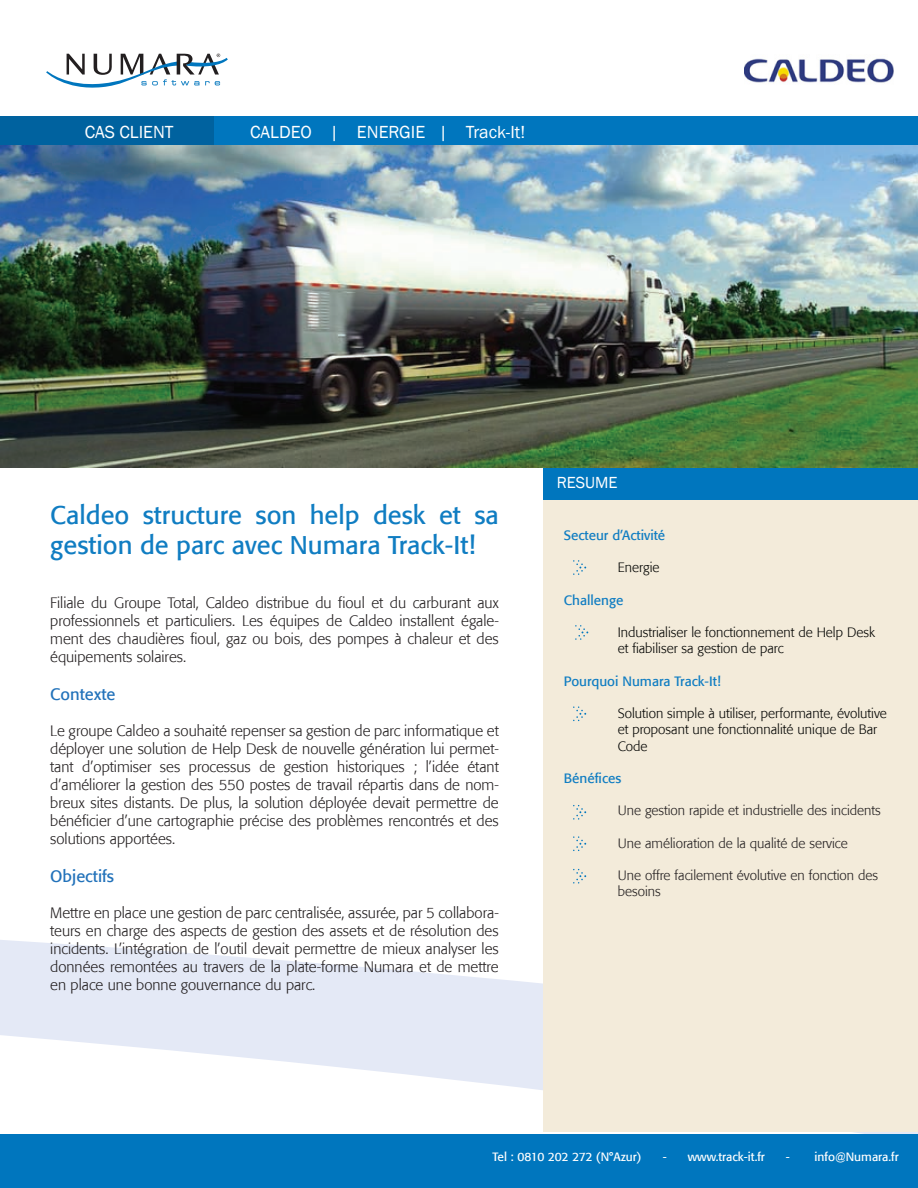
<style>
.page{position:relative;width:918px;height:1188px;background:#fff}
.page>*{position:absolute;margin:0;border:0;box-sizing:border-box;transform-origin:0 0}
.t1{font:25.5px/30.6px "Formata";color:#107dc2}
.t2{font:18px "Franklin Gothic";color:#fff}
.t3{font:16.5px "Formata";color:#2272ba}
.t4{font:16.5px "Franklin Gothic";color:#fff}
.t5{font:300 15px/18px "Formata";color:#231f20;text-align:justify}
.t6{font:300 13.5px/16.2px "Formata";color:#040503}
.t7{font:300 13.5px/16.2px "Formata";color:#231f20}
.t8{font:13.5px "Formata";color:#107dc2}
.t9{font:12px "Formata";color:#fff}
</style>
<div class="page">
<svg style="left:0;top:940px;width:918px;height:194px;fill:#e4e9f6"></svg>
<div style="left:0;top:1134px;width:918px;height:54px;background:#0076be"></div>
<svg style="left:46px;top:54px;width:182px;height:34px"></svg>
<div style="left:0;top:116px;width:918px;height:32px;background:#0076be"></div>
<div style="left:0;top:116px;width:213px;height:32px;background:#00629f"></div>
<div style="left:543px;top:497px;width:375px;height:635px;background:#f3ebda"></div>
<div style="left:543px;top:468px;width:375px;height:32px;background:#0076be"></div>
<svg style="left:573px;top:560px;width:13px;height:15px"></svg>
<svg style="left:575px;top:625px;width:13px;height:15px"></svg>
<svg style="left:573px;top:706px;width:13px;height:15px"></svg>
<svg style="left:573px;top:805px;width:13px;height:15px"></svg>
<svg style="left:573px;top:836px;width:13px;height:15px"></svg>
<svg style="left:573px;top:869px;width:13px;height:15px"></svg>
<img style="left:0;top:146px;width:918px;height:321px">
<img style="left:744px;top:58px;width:150px;height:25px">
<p class="t2" style="left:85px;top:121px;width:90px">CAS CLIENT</p>
<p class="t2" style="left:250px;top:121px;width:277px">CALDEO | ENERGIE | Track-It!</p>
<h1 class="t1" style="left:50px;top:499px;width:450px">Caldeo structure son help desk et sa gestion de parc avec Numara Track-It!</h1>
<p class="t5" style="left:50px;top:594px;width:450px">Filiale du Groupe Total, Caldeo distribue du fioul et du carburant aux professionnels et particuliers. Les équipes de Caldeo installent égale&shy;ment des chaudières fioul, gaz ou bois, des pompes à chaleur et des équipements solaires.</p>
<p class="t3" style="left:50px;top:684px;width:67px">Contexte</p>
<p class="t5" style="left:50px;top:722px;width:450px">Le groupe Caldeo a souhaité repenser sa gestion de parc informatique et déployer une solution de Help Desk de nouvelle génération lui permet&shy;tant d’optimiser ses processus de gestion historiques ; l’idée étant d’améliorer la gestion des 550 postes de travail répartis dans de nom&shy;breux sites distants. De plus, la solution déployée devait permettre de bénéficier d’une cartographie précise des problèmes rencontrés et des solutions apportées.</p>
<p class="t3" style="left:50px;top:866px;width:65px">Objectifs</p>
<p class="t5" style="left:50px;top:904px;width:450px">Mettre en place une gestion de parc centralisée, assurée, par 5 collabora&shy;teurs en charge des aspects de gestion des assets et de résolution des incidents. L’intégration de l’outil devait permettre de mieux analyser les données remontées au travers de la plate-forme Numara et de mettre en place une bonne gouvernance du parc.</p>
<p class="t4" style="left:557px;top:473px;width:62px">RESUME</p>
<p class="t8" style="left:564px;top:527px;width:103px">Secteur d’Activité</p>
<p class="t6" style="left:618px;top:560px;width:43px">Energie</p>
<p class="t8" style="left:564px;top:592px;width:61px">Challenge</p>
<p class="t6" style="left:618px;top:625px;width:259px">Industrialiser le fonctionnement de Help Desk et fiabiliser sa gestion de parc</p>
<p class="t8" style="left:564px;top:673px;width:158px">Pourquoi Numara Track-It!</p>
<p class="t6" style="left:618px;top:706px;width:271px">Solution simple à utiliser, performante, évolutive et proposant une fonctionnalité unique de Bar<br>Code</p>
<p class="t8" style="left:564px;top:770px;width:59px">Bénéfices</p>
<p class="t7" style="left:618px;top:803px;width:265px">Une gestion rapide et industrielle des incidents</p>
<p class="t7" style="left:618px;top:835px;width:232px">Une amélioration de la qualité de service</p>
<p class="t7" style="left:618px;top:868px;width:262px">Une offre facilement évolutive en fonction des besoins</p>
<p class="t9" style="left:493px;top:1150px;width:151px">Tel : 0810 202 272 (N°Azur)</p>
<p class="t9" style="left:663px;top:1150px;width:104px">- www.track-it.fr</p>
<p class="t9" style="left:786px;top:1150px;width:114px">- info@Numara.fr</p>
</div>
